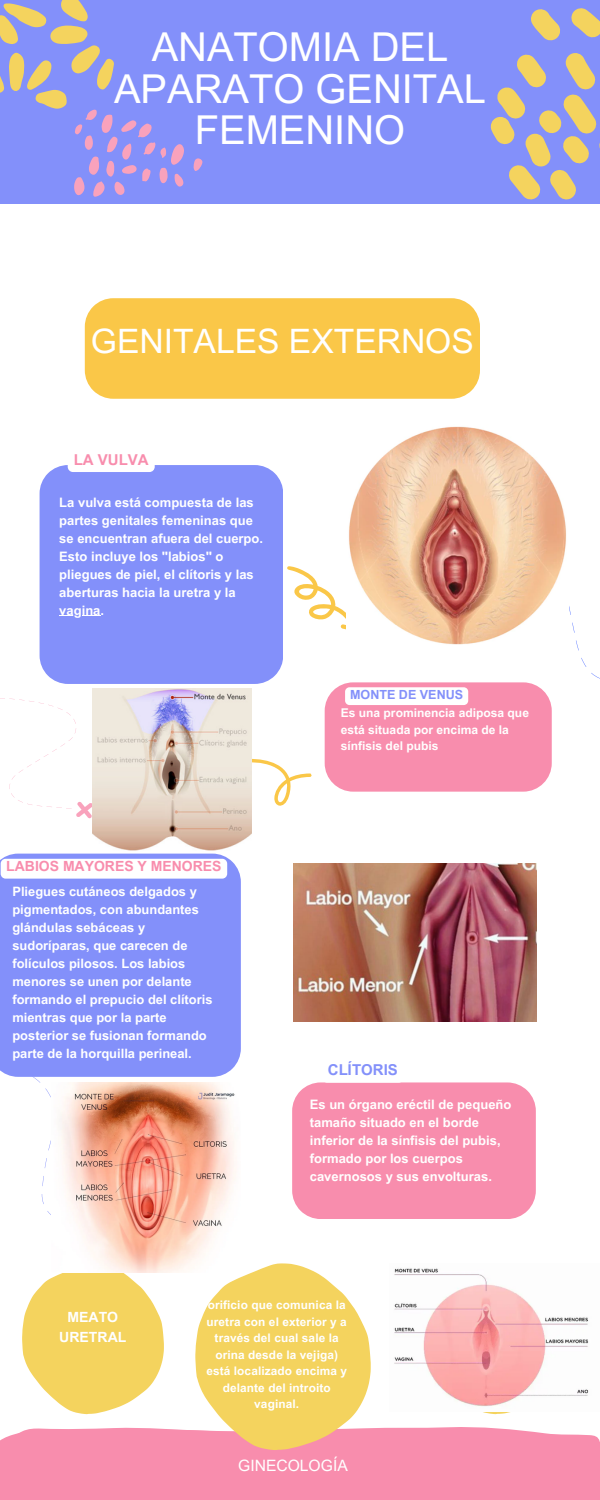
<style>
.page{position:relative;width:600px;height:1500px;background:#fff}
.page>*{position:absolute;margin:0;border:0;box-sizing:border-box;transform-origin:0 0}
.t1{font:39.8px/41.2px "Arial MT Pro";color:#fff;text-align:center}
.t2{font:33.6px "Arial MT Pro";color:#fff}
.t3{font:15.7px "Arial MT Pro";color:#fff}
.t4{font:700 15px "Arial MT Pro";color:#8390fa}
.t5{font:700 15px "Arial MT Pro";color:#f88dad}
.t6{font:700 14.1px/19.5px "Arial MT Pro";color:#fff;text-align:center}
.t7{font:700 14px "Arial MT Pro";color:#f88dad}
.t8{font:700 13px/18px "Arial MT Pro";color:#fff}
.t9{font:700 12.9px/18px "Arial MT Pro";color:#fff}
.t10{font:700 12.6px "Arial MT Pro";color:#8390fa}
.t11{font:700 12.1px/16.5px "Arial MT Pro";color:#fff}
.t12{font:700 11.8px/16.5px "Arial MT Pro";letter-spacing:.01em;color:#fff;text-align:center}
</style>
<div class="page">
<div style="left:0;top:0;width:600px;height:204px;background:#8390fa"></div>
<div style="left:85px;top:298px;width:395px;height:101px;background:#fac748"></div>
<div style="left:40px;top:465px;width:243px;height:219px;background:#8390fa"></div>
<svg style="left:0;top:1414px;width:600px;height:86px;background:#f99db9"></svg>
<div style="left:325px;top:682px;width:227px;height:110px;background:#f88dad;border-radius:28px"></div>
<div style="left:292px;top:1082px;width:244px;height:137px;background:#f88dad"></div>
<svg style="left:251px;top:740px;width:61px;height:94px"></svg>
<svg style="left:195px;top:1263px;width:176px;height:187px;background:#f5d57c"></svg>
<svg style="left:22px;top:1272px;width:142px;height:142px"></svg>
<svg style="left:0;top:698px;width:93px;height:120px"></svg>
<div style="left:0;top:854px;width:241px;height:223px;background:#8390fa"></div>
<div style="left:1px;top:859px;width:226px;height:20px;background:#fff;border-radius:5px"></div>
<svg style="left:0;top:1010px;width:142px;height:205px"></svg>
<svg style="left:287px;top:566px;width:59px;height:64px"></svg>
<svg style="left:490px;top:8px;width:110px;height:192px"></svg>
<svg style="left:194px;top:158px;width:8px;height:13px"></svg>
<svg style="left:0;top:0;width:184px;height:197px"></svg>
<img style="left:349px;top:426px;width:217px;height:219px">
<img style="left:93px;top:689px;width:158px;height:162px">
<img style="left:293px;top:864px;width:243px;height:157px">
<img style="left:51px;top:1082px;width:190px;height:190px">
<img style="left:394px;top:1268px;width:195px;height:139px">
<div style="left:345px;top:687px;width:123px;height:18px;background:#fff"></div>
<div style="left:322px;top:1062px;width:82px;height:21px;background:#fff;border-radius:5px"></div>
<div style="left:68px;top:451px;width:87px;height:21px;background:#fff;border-radius:5px"></div>
<hr style="left:59px;top:615px;width:42px;height:1px;background:#fff">
<p class="t1" style="left:114px;top:32px;width:373px">ANATOMIA DEL<br>APARATO GENITAL<br>FEMENINO</p>
<p class="t2" style="left:91px;top:329px;width:385px">GENITALES EXTERNOS</p>
<p class="t5" style="left:74px;top:454px;width:76px">LA VULVA</p>
<p class="t8" style="left:59px;top:495px;width:205px">La vulva está compuesta de las partes genitales femeninas que se encuentran afuera del cuerpo.<br>Esto incluye los "labios" o pliegues de piel, el clítoris y las aberturas hacia la uretra y la vagina.</p>
<p class="t7" style="left:6px;top:861px;width:217px">LABIOS MAYORES Y MENORES</p>
<p class="t9" style="left:12px;top:885px;width:202px">Pliegues cutáneos delgados y pigmentados, con abundantes glándulas sebáceas y sudoríparas, que carecen de folículos pilosos. Los labios menores se unen por delante formando el prepucio del clítoris mientras que por la parte posterior se fusionan formando parte de la horquilla perineal.</p>
<p class="t10" style="left:350px;top:690px;width:115px">MONTE DE VENUS</p>
<p class="t11" style="left:341px;top:706px;width:190px">Es una prominencia adiposa que está situada por encima de la sínfisis del pubis</p>
<p class="t4" style="left:328px;top:1064px;width:72px">CLÍTORIS</p>
<p class="t8" style="left:310px;top:1097px;width:203px">Es un órgano eréctil de pequeño tamaño situado en el borde inferior de la sínfisis del pubis, formado por los cuerpos cavernosos y sus envolturas.</p>
<p class="t6" style="left:59px;top:1309px;width:69px">MEATO<br>URETRAL</p>
<p class="t12" style="left:206px;top:1298px;width:142px">orificio que comunica la uretra con el exterior y a través del cual sale la orina desde la vejiga) está localizado encima y delante del introito vaginal.</p>
<p class="t3" style="left:238px;top:1460px;width:111px">GINECOLOGÍA</p>
</div>
